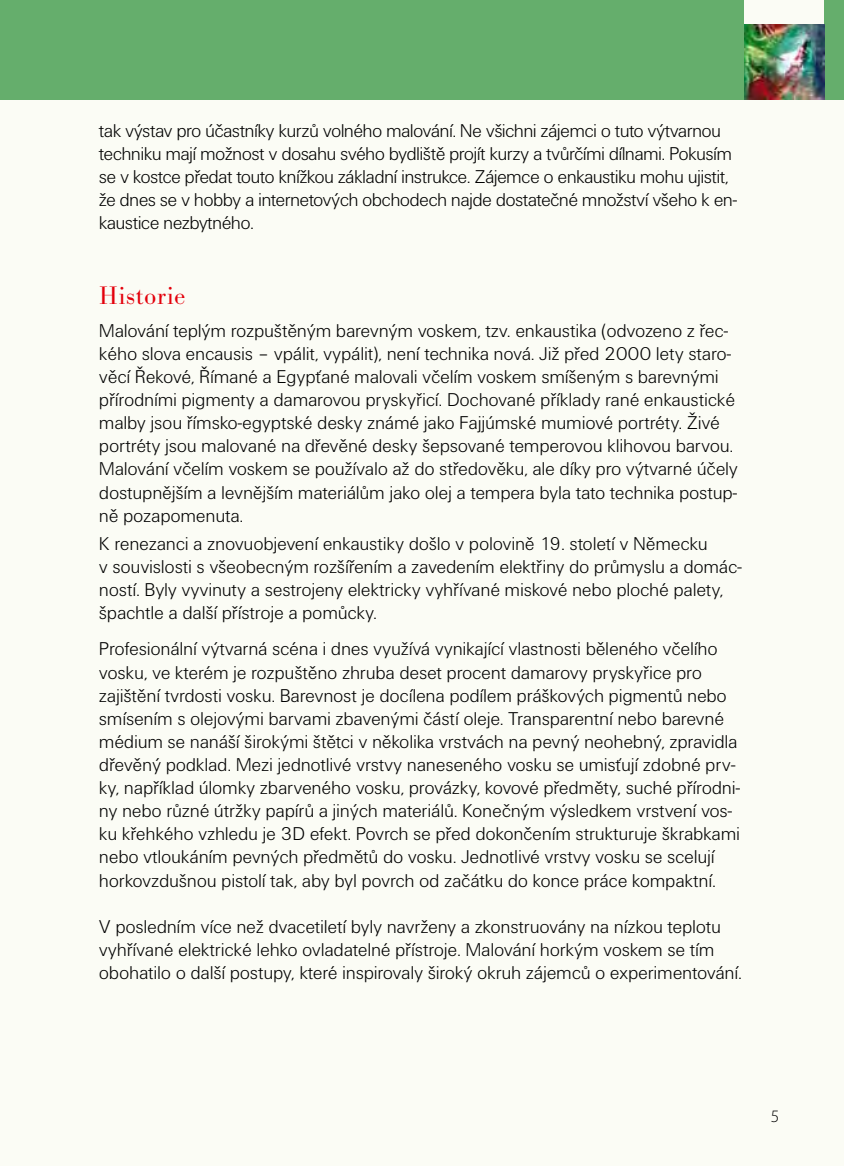
<style>
.page{position:relative;width:844px;height:1166px;background:#fff}
.page>*{position:absolute;margin:0;border:0;box-sizing:border-box;transform-origin:0 0}
.nadpis_mensi{font:300 26.25px "Bodoni URWTOT";letter-spacing:.02em;color:#e3000b}
.zaklad{font:19.25px/23.1px "U001 DOT Ligh";letter-spacing:.02em;color:#000}
.zaklad-2{font:19.25px/23.1px "U001 DOT Ligh";color:#000}
.t1{font:300 17.5px "Myriad Pro";color:#000}
</style>
<div class="page">
<div style="left:0;top:0;width:843px;height:1166px;background:#fbfcf5"></div>
<div style="left:0;top:0;width:843px;height:99px;background:#65ae6c"></div>
<div style="left:744px;top:0;width:79px;height:99px;background:#fbfcf5"></div>
<img style="left:744px;top:25px;width:79px;height:74px">
<p class="zaklad-2" style="left:99px;top:119px;width:639px">tak výstav pro účastníky kurzů volného malování. Ne všichni zájemci o tuto výtvarnou techniku mají možnost v dosahu svého bydliště projít kurzy a tvůrčími dílnami. Pokusím se v kostce předat touto knížkou základní instrukce. Zájemce o enkaustiku mohu ujistit, že dnes se v hobby a internetových obchodech najde dostatečné množství všeho k en&shy;kaustice nezbytného.</p>
<p class="nadpis_mensi" style="left:99px;top:280px;width:88px">Historie</p>
<p class="zaklad" style="left:99px;top:319px;width:639px">Malování teplým rozpuštěným barevným voskem, tzv. enkaustika (odvozeno z řec&shy;kého slova encausis – vpálit, vypálit), není technika nová. Již před 2000 lety staro&shy;věcí Řekové, Římané a Egypťané malovali včelím voskem smíšeným s barevnými přírodními pigmenty a damarovou pryskyřicí. Dochované příklady rané enkaustické malby jsou římsko-egyptské desky známé jako Fajjúmské mumiové portréty. Živé portréty jsou malované na dřevěné desky šepsované temperovou klihovou barvou.<br>Malování včelím voskem se používalo až do středověku, ale díky pro výtvarné účely dostupnějším a levnějším materiálům jako olej a tempera byla tato technika postup&shy;ně pozapomenuta.</p>
<p class="zaklad" style="left:99px;top:532px;width:643px">K renezanci a znovuobjevení enkaustiky došlo v polovině 19. století v Německu<br>v souvislosti s všeobecným rozšířením a zavedením elektřiny do průmyslu a domác&shy;ností. Byly vyvinuty a sestrojeny elektricky vyhřívané miskové nebo ploché palety, špachtle a další přístroje a pomůcky.</p>
<p class="zaklad" style="left:99px;top:638px;width:642px">Profesionální výtvarná scéna i dnes využívá vynikající vlastnosti běleného včelího vosku, ve kterém je rozpuštěno zhruba deset procent damarovy pryskyřice pro zajištění tvrdosti vosku. Barevnost je docílena podílem práškových pigmentů nebo smísením s olejovými barvami zbavenými částí oleje. Transparentní nebo barevné médium se nanáší širokými štětci v několika vrstvách na pevný neohebný, zpravidla dřevěný podklad. Mezi jednotlivé vrstvy naneseného vosku se umisťují zdobné prv&shy;ky, například úlomky zbarveného vosku, provázky, kovové předměty, suché přírodni&shy;ny nebo různé útržky papírů a jiných materiálů. Konečným výsledkem vrstvení vos&shy;ku křehkého vzhledu je 3D efekt. Povrch se před dokončením strukturuje škrabkami nebo vtloukáním pevných předmětů do vosku. Jednotlivé vrstvy vosku se scelují horkovzdušnou pistolí tak, aby byl povrch od začátku do konce práce kompaktní.</p>
<p class="zaklad" style="left:99px;top:915px;width:643px">V posledním více než dvacetiletí byly navrženy a zkonstruovány na nízkou teplotu vyhřívané elektrické lehko ovladatelné přístroje. Malování horkým voskem se tím obohatilo o další postupy, které inspirovaly široký okruh zájemců o experimentování.</p>
<p class="t1" style="left:770px;top:1106px;width:10px">5</p>
</div>
